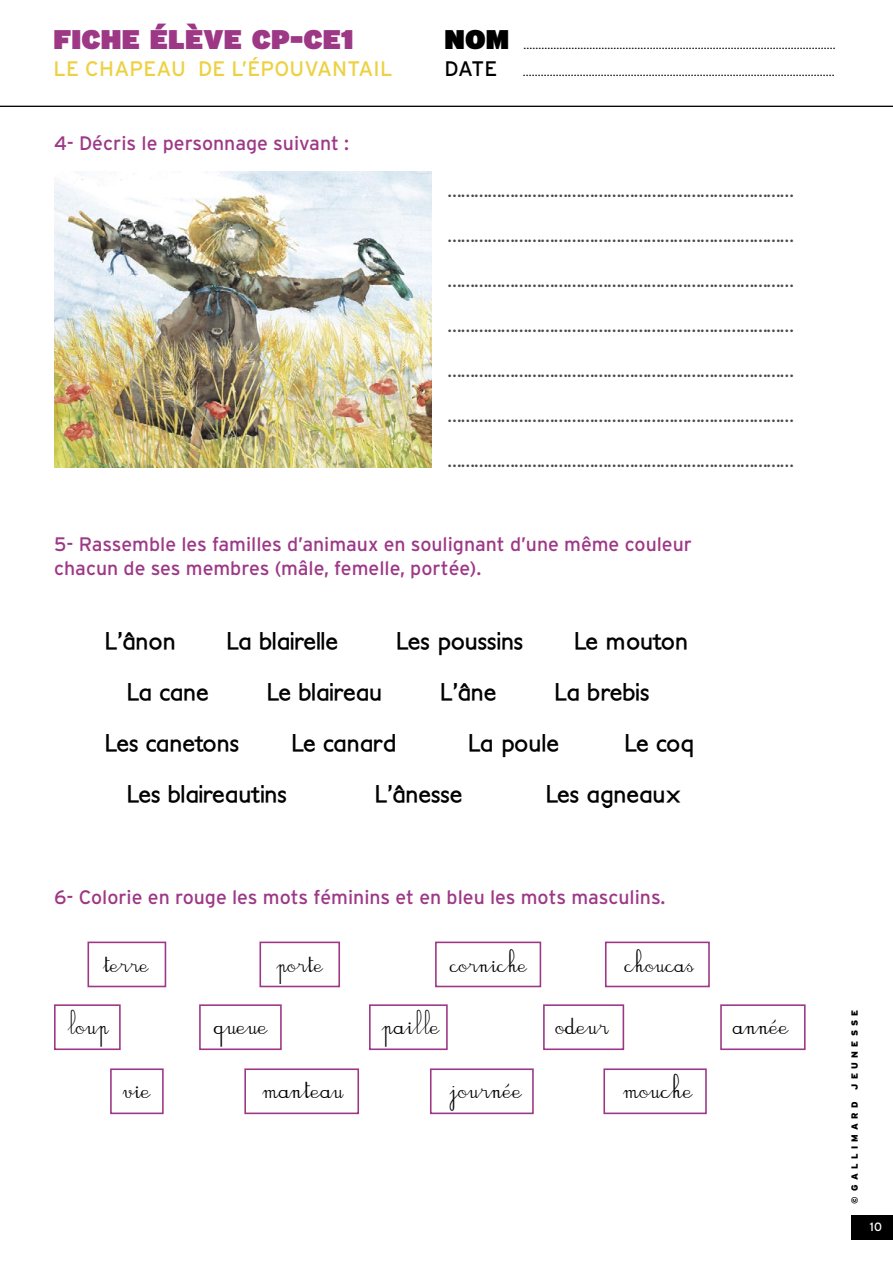
<style>
.page{position:relative;width:893px;height:1263px;background:#fff}
.page>*{position:absolute;margin:0;border:0;box-sizing:border-box;transform-origin:0 0}
.t1{font:900 27px "Interstate";letter-spacing:.01em;color:#9d3886}
.t2{font:900 27px "Interstate";color:#000}
.t3{font:25.5px "BV Rondes 2";color:#000}
.t4{font:700 24px "Petita";color:#000}
.t5{font:24px "BV Rondes 2";color:#000}
.t6{font:700 24px "Petita";letter-spacing:-.025em;color:#000}
.t7{font:21px "Info";color:#484848}
.t8{font:21px "Interstate";letter-spacing:.01em;color:#edd143}
.t9{font:19.5px "Interstate";color:#9d3886}
.t10{font:300 12px "Interstate";color:#000}
.t11{font:12px "Interstate";color:#fff}
.t12{font:900 9px "Interstate";letter-spacing:.48em;color:#000}
.s1{font-weight:400;font-size:21px}
</style>
<div class="page">
<div style="left:87px;top:941px;width:79px;height:46px;border:2px solid #9d3886"></div>
<div style="left:259px;top:941px;width:81px;height:46px;border:2px solid #9d3886"></div>
<div style="left:435px;top:941px;width:106px;height:46px;border:2px solid #9d3886"></div>
<div style="left:605px;top:941px;width:105px;height:46px;border:2px solid #9d3886"></div>
<div style="left:110px;top:1068px;width:54px;height:46px;border:2px solid #9d3886"></div>
<div style="left:54px;top:1004px;width:67px;height:46px;border:2px solid #9d3886"></div>
<div style="left:199px;top:1004px;width:83px;height:46px;border:2px solid #9d3886"></div>
<div style="left:369px;top:1004px;width:79px;height:46px;border:2px solid #9d3886"></div>
<div style="left:543px;top:1004px;width:81px;height:46px;border:2px solid #9d3886"></div>
<div style="left:720px;top:1004px;width:86px;height:46px;border:2px solid #9d3886"></div>
<div style="left:244px;top:1068px;width:115px;height:46px;border:2px solid #9d3886"></div>
<div style="left:430px;top:1068px;width:104px;height:46px;border:2px solid #9d3886"></div>
<div style="left:603px;top:1068px;width:104px;height:46px;border:2px solid #9d3886"></div>
<hr style="left:0;top:106px;width:893px;height:1px;background:#000">
<img style="left:54px;top:171px;width:377px;height:297px">
<div style="left:851px;top:1215px;width:42px;height:24px;background:#000"></div>
<p class="t1" style="left:54px;top:23px;width:302px">FICHE ÉLÈVE CP-CE1</p>
<p class="t8" style="left:54px;top:57px;width:341px">LE CHAPEAU DE L’ÉPOUVANTAIL</p>
<p class="t9" style="left:54px;top:132px;width:297px">4- Décris le personnage suivant :</p>
<p class="t2" style="left:444px;top:23px;width:66px">NOM</p>
<p class="t10" style="left:524px;top:38px;width:313px">........................................................................................................</p>
<p class="t10" style="left:444px;top:65px;width:392px"><span class="s1">DATE</span> ........................................................................................................</p>
<p class="t7" style="left:448px;top:178px;width:347px">……………………………………………………………………</p>
<p class="t7" style="left:448px;top:223px;width:347px">……………………………………………………………………</p>
<p class="t7" style="left:448px;top:268px;width:347px">……………………………………………………………………</p>
<p class="t7" style="left:448px;top:313px;width:347px">……………………………………………………………………</p>
<p class="t7" style="left:448px;top:358px;width:347px">……………………………………………………………………</p>
<p class="t7" style="left:448px;top:403px;width:347px">……………………………………………………………………</p>
<p class="t7" style="left:448px;top:448px;width:347px">……………………………………………………………………</p>
<p class="t9" style="left:54px;top:533px;width:639px">5- Rassemble les familles d’animaux en soulignant d’une même couleur</p>
<p class="t9" style="left:54px;top:557px;width:429px">chacun de ses membres (mâle, femelle, portée).</p>
<p class="t4" style="left:105px;top:626px;width:72px">L’ânon</p>
<p class="t6" style="left:227px;top:626px;width:113px">La blairelle</p>
<p class="t4" style="left:397px;top:626px;width:128px">Les poussins</p>
<p class="t4" style="left:575px;top:626px;width:115px">Le mouton</p>
<p class="t4" style="left:127px;top:677px;width:83px">La cane</p>
<p class="t4" style="left:268px;top:677px;width:116px">Le blaireau</p>
<p class="t4" style="left:441px;top:677px;width:57px">L’âne</p>
<p class="t4" style="left:555px;top:677px;width:96px">La brebis</p>
<p class="t4" style="left:105px;top:728px;width:135px">Les canetons</p>
<p class="t4" style="left:292px;top:728px;width:106px">Le canard</p>
<p class="t4" style="left:469px;top:728px;width:92px">La poule</p>
<p class="t4" style="left:625px;top:728px;width:70px">Le coq</p>
<p class="t4" style="left:127px;top:779px;width:161px">Les blaireautins</p>
<p class="t4" style="left:375px;top:779px;width:88px">L’ânesse</p>
<p class="t4" style="left:546px;top:779px;width:136px">Les agneaux</p>
<p class="t9" style="left:54px;top:886px;width:613px">6- Colorie en rouge les mots féminins et en bleu les mots masculins.</p>
<p class="t5" style="left:103px;top:949px;width:47px">terre</p>
<p class="t5" style="left:276px;top:949px;width:48px">porte</p>
<p class="t5" style="left:450px;top:949px;width:79px">corniche</p>
<p class="t5" style="left:624px;top:949px;width:71px">choucas</p>
<p class="t3" style="left:68px;top:1010px;width:43px">loup</p>
<p class="t3" style="left:382px;top:1010px;width:60px">paille</p>
<p class="t3" style="left:555px;top:1010px;width:55px">odeur</p>
<p class="t3" style="left:733px;top:1010px;width:57px">année</p>
<p class="t3" style="left:214px;top:1010px;width:55px">queue</p>
<p class="t3" style="left:123px;top:1074px;width:29px">vie</p>
<p class="t3" style="left:262px;top:1074px;width:83px">manteau</p>
<p class="t3" style="left:450px;top:1074px;width:74px">journée</p>
<p class="t3" style="left:623px;top:1074px;width:71px">mouche</p>
<p class="t12" style="left:849px;top:1090px;width:81px;rotate:-90deg">JEUNESSE</p>
<p class="t12" style="left:849px;top:1204px;width:104px;rotate:-90deg">© GALLIMARD</p>
<p class="t11" style="left:870px;top:1220px;width:14px">10</p>
</div>
